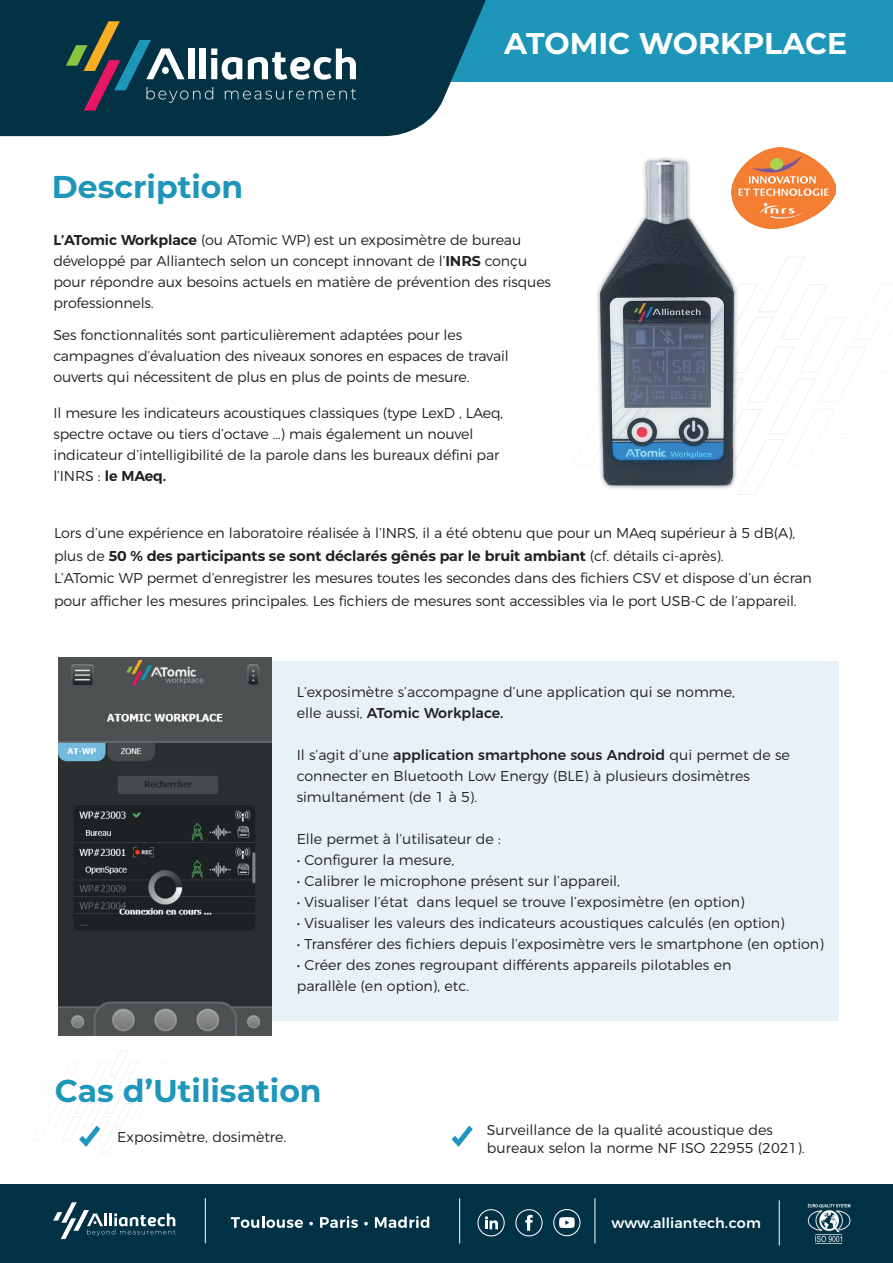
<style>
.page{position:relative;width:893px;height:1263px;background:#fff}
.page>*{position:absolute;margin:0;border:0;box-sizing:border-box;transform-origin:0 0}
.t1{font:700 31.5px "Montserrat";color:#1e96ba}
.t2{font:700 30px "Montserrat";color:#fff}
.t3{font:300 14.25px/21px "Montserrat";letter-spacing:-.01em;color:#231f20}
.t4{font:500 14.25px "Montserrat";color:#fff}
.s1{font-weight:600}
.s2{font-weight:700}
.s3{font-weight:500}
</style>
<div class="page">
<div style="left:261px;top:661px;width:578px;height:359px;background:#e8f2f6"></div>
<svg style="left:762px;top:257px;width:131px;height:225px"></svg>
<div style="left:310px;top:0;width:583px;height:82px;background:#1e96ba"></div>
<svg style="left:0;top:0;width:486px;height:136px;fill:#023244"></svg>
<svg style="left:66px;top:21px;width:290px;height:90px"></svg>
<div style="left:0;top:1184px;width:893px;height:79px;background:#003145"></div>
<hr style="left:459px;top:1198px;width:1px;height:45px;background:#fff">
<hr style="left:595px;top:1198px;width:1px;height:45px;background:#fff">
<hr style="left:779px;top:1200px;width:1px;height:45px;background:#fff">
<svg style="left:53px;top:1202px;width:123px;height:37px"></svg>
<svg style="left:231px;top:1216px;width:72px;height:12px"></svg>
<svg style="left:309px;top:1222px;width:4px;height:3px"></svg>
<svg style="left:320px;top:1216px;width:38px;height:12px"></svg>
<svg style="left:364px;top:1222px;width:4px;height:3px"></svg>
<svg style="left:375px;top:1216px;width:54px;height:12px"></svg>
<hr style="left:205px;top:1198px;width:1px;height:45px;background:#fff">
<img style="left:58px;top:658px;width:213px;height:378px">
<svg style="left:32px;top:1050px;width:136px;height:103px"></svg>
<svg style="left:452px;top:1125px;width:21px;height:22px"></svg>
<img style="left:762px;top:148px;width:74px;height:80px">
<img style="left:574px;top:151px;width:188px;height:344px">
<img style="left:807px;top:1204px;width:44px;height:40px">
<svg style="left:477px;top:1209px;width:28px;height:27px"></svg>
<svg style="left:515px;top:1209px;width:28px;height:27px"></svg>
<svg style="left:553px;top:1209px;width:27px;height:27px"></svg>
<h1 class="t1" style="left:52px;top:164px;width:193px">Description</h1>
<h2 class="t2" style="left:504px;top:22px;width:344px">ATOMIC WORKPLACE</h2>
<p class="t3" style="left:53px;top:228px;width:499px"><span class="s1">L’ATomic Workplace</span> (ou ATomic WP) est un exposimètre de bureau développé par Alliantech selon un concept innovant de l’<span class="s2">INRS</span> conçu pour répondre aux besoins actuels en matière de prévention des risques professionnels.</p>
<p class="t3" style="left:53px;top:323px;width:457px">Ses fonctionnalités sont particulièrement adaptées pour les campagnes d’évaluation des niveaux sonores en espaces de travail ouverts qui nécessitent de plus en plus de points de mesure.</p>
<p class="t3" style="left:53px;top:401px;width:451px">Il mesure les indicateurs acoustiques classiques (type LexD , LAeq, spectre octave ou tiers d’octave …) mais également un nouvel indicateur d’intelligibilité de la parole dans les bureaux défini par l’INRS : <span class="s1">le MAeq.</span></p>
<p class="t3" style="left:54px;top:521px;width:759px;line-height:22.5px">Lors d’une expérience en laboratoire réalisée à l’INRS, il a été obtenu que pour un MAeq supérieur à 5 dB(A), plus de <span class="s2">50 % des participants se sont déclarés gênés par le bruit ambiant</span> (cf. détails ci-après).<br>L’ATomic WP permet d’enregistrer les mesures toutes les secondes dans des fichiers CSV et dispose d’un écran pour afficher les mesures principales. Les fichiers de mesures sont accessibles via le port USB-C de l’appareil.</p>
<p class="t3" style="left:297px;top:680px;width:440px">L’exposimètre s’accompagne d’une application qui se nomme, elle aussi, <span class="s3">ATomic Workplace.</span></p>
<p class="t3" style="left:297px;top:743px;width:495px">Il s’agit d’une <span class="s3">application smartphone sous Android</span> qui permet de se connecter en Bluetooth Low Energy (BLE) à plusieurs dosimètres simultanément (de 1 à 5).</p>
<p class="t3" style="left:297px;top:827px;width:206px">Elle permet à l’utilisateur de :</p>
<p class="t3" style="left:297px;top:848px;width:159px">• Configurer la mesure,</p>
<p class="t3" style="left:297px;top:869px;width:325px">• Calibrer le microphone présent sur l’appareil,</p>
<p class="t3" style="left:297px;top:890px;width:450px">• Visualiser l’état dans lequel se trouve l’exposimètre (en option)</p>
<p class="t3" style="left:297px;top:911px;width:489px">• Visualiser les valeurs des indicateurs acoustiques calculés (en option)</p>
<p class="t3" style="left:297px;top:932px;width:529px">• Transférer des fichiers depuis l’exposimètre vers le smartphone (en option)</p>
<p class="t3" style="left:297px;top:953px;width:436px">• Créer des zones regroupant différents appareils pilotables en parallèle (en option), etc.</p>
<h1 class="t1" style="left:55px;top:1068px;width:268px">Cas d’Utilisation</h1>
<p class="t3" style="left:117px;top:1125px;width:171px">Exposimètre, dosimètre.</p>
<p class="t3" style="left:487px;top:1119px;width:319px;line-height:18px">Surveillance de la qualité acoustique des bureaux selon la norme NF ISO 22955 (2021).</p>
<p class="t4" style="left:611px;top:1211px;width:151px">www.alliantech.com</p>
</div>
